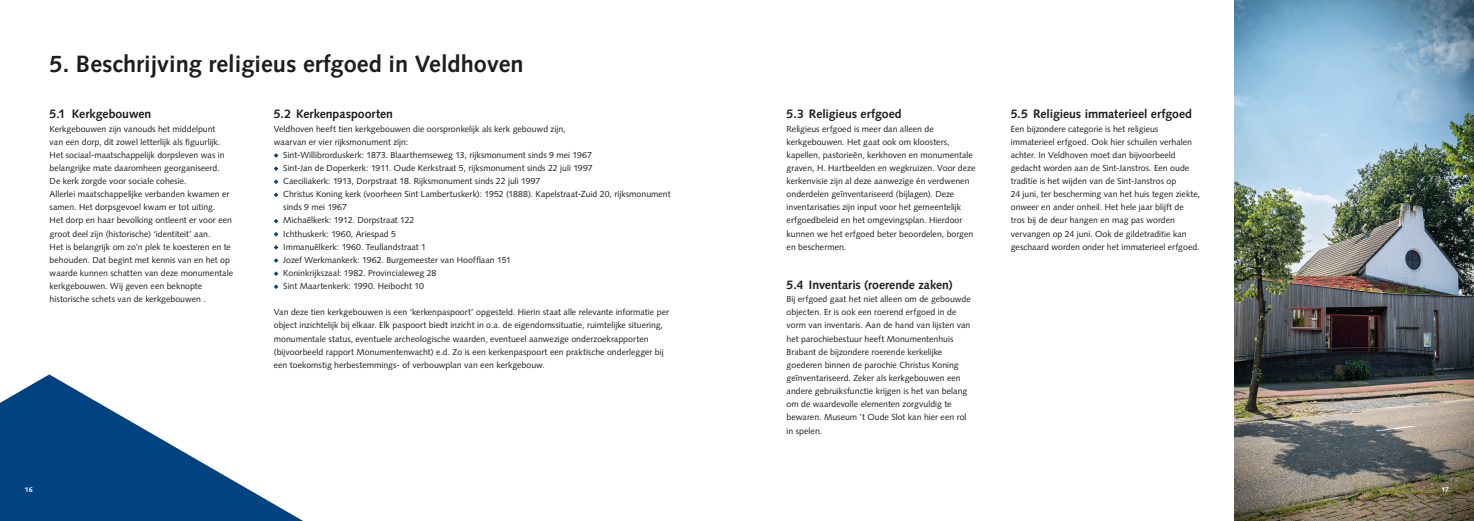
<style>
.page{position:relative;width:1474px;height:521px;background:#fff}
.page>*{position:absolute;margin:0;border:0;box-sizing:border-box;transform-origin:0 0}
.t1{font:700 23.62px "Syntax LT Std";color:#1d1d1b}
.t2{font:700 12.25px "Syntax LT Std";color:#1d1d1b}
.t3{font:8.75px/13.1px "Syntax LT Std";color:#1d1d1b}
.t4{font:700 7px "Syntax LT Std";color:#fff}
</style>
<div class="page">
<svg style="left:274px;top:153px;width:4px;height:5px"></svg>
<svg style="left:274px;top:166px;width:4px;height:5px"></svg>
<svg style="left:274px;top:179px;width:4px;height:5px"></svg>
<svg style="left:274px;top:193px;width:4px;height:4px"></svg>
<svg style="left:274px;top:219px;width:4px;height:4px"></svg>
<svg style="left:274px;top:232px;width:4px;height:5px"></svg>
<svg style="left:274px;top:245px;width:4px;height:5px"></svg>
<svg style="left:274px;top:258px;width:4px;height:5px"></svg>
<svg style="left:274px;top:271px;width:4px;height:5px"></svg>
<svg style="left:274px;top:284px;width:4px;height:5px"></svg>
<img style="left:1234px;top:0;width:239px;height:521px">
<svg style="left:0;top:374px;width:303px;height:147px;fill:#004381"></svg>
<h1 class="t1" style="left:50px;top:51px;width:475px">5. Beschrijving religieus erfgoed in Veldhoven</h1>
<h2 class="t2" style="left:274px;top:107px;width:121px">5.2 Kerkenpaspoorten</h2>
<p class="t3" style="left:274px;top:122px;width:293px">Veldhoven heeft tien kerkgebouwen die oorspronkelijk als kerk gebouwd zijn, waarvan er vier rijksmonument zijn:</p>
<p class="t3" style="left:283px;top:148px;width:389px">Sint-Willibrorduskerk: 1873. Blaarthemseweg 13, rijksmonument sinds 9 mei 1967<br>Sint-Jan de Doperkerk: 1911. Oude Kerkstraat 5, rijksmonument sinds 22 juli 1997<br>Caeciliakerk: 1913, Dorpstraat 18. Rijksmonument sinds 22 juli 1997<br>Christus Koning kerk (voorheen Sint Lambertuskerk): 1952 (1888). Kapelstraat-Zuid 20, rijksmonument sinds 9 mei 1967<br>Michaëlkerk: 1912. Dorpstraat 122<br>Ichthuskerk: 1960, Ariespad 5<br>Immanuëlkerk: 1960. Teullandstraat 1<br>Jozef Werkmankerk: 1962. Burgemeester van Hoofflaan 151<br>Koninkrijkszaal: 1982. Provincialeweg 28<br>Sint Maartenkerk: 1990. Heibocht 10</p>
<p class="t3" style="left:274px;top:306px;width:396px">Van deze tien kerkgebouwen is een ‘kerkenpaspoort’ opgesteld. Hierin staat alle relevante informatie per object inzichtelijk bij elkaar. Elk paspoort biedt inzicht in o.a. de eigendomssituatie, ruimtelijke situering, monumentale status, eventuele archeologische waarden, eventueel aanwezige onderzoekrapporten (bijvoorbeeld rapport Monumentenwacht) e.d. Zo is een kerkenpaspoort een praktische onderlegger bij een toekomstig herbestemmings- of verbouwplan van een kerkgebouw.</p>
<h2 class="t2" style="left:50px;top:107px;width:103px">5.1 Kerkgebouwen</h2>
<p class="t3" style="left:50px;top:122px;width:185px">Kerkgebouwen zijn vanouds het middelpunt<br>van een dorp, dit zowel letterlijk als figuurlijk.<br>Het sociaal-maatschappelijk dorpsleven was in belangrijke mate daaromheen georganiseerd.<br>De kerk zorgde voor sociale cohesie.<br>Allerlei maatschappelijke verbanden kwamen er samen. Het dorpsgevoel kwam er tot uiting.<br>Het dorp en haar bevolking ontleent er voor een groot deel zijn (historische) ‘identiteit’ aan.<br>Het is belangrijk om zo’n plek te koesteren en te behouden. Dat begint met kennis van en het op waarde kunnen schatten van deze monumentale kerkgebouwen. Wij geven een beknopte historische schets van de kerkgebouwen .</p>
<h2 class="t2" style="left:786px;top:107px;width:117px">5.3 Religieus erfgoed</h2>
<p class="t3" style="left:786px;top:122px;width:190px">Religieus erfgoed is meer dan alleen de kerkgebouwen. Het gaat ook om kloosters, kapellen, pastorieën, kerkhoven en monumentale graven, H. Hartbeelden en wegkruizen. Voor deze kerkenvisie zijn al deze aanwezige én verdwenen onderdelen geïnventariseerd (bijlagen). Deze inventarisaties zijn input voor het gemeentelijk erfgoedbeleid en het omgevingsplan. Hierdoor kunnen we het erfgoed beter beoordelen, borgen en beschermen.</p>
<h2 class="t2" style="left:786px;top:278px;width:167px">5.4 Inventaris (roerende zaken)</h2>
<p class="t3" style="left:786px;top:293px;width:186px">Bij erfgoed gaat het niet alleen om de gebouwde objecten. Er is ook een roerend erfgoed in de vorm van inventaris. Aan de hand van lijsten van het parochiebestuur heeft Monumentenhuis Brabant de bijzondere roerende kerkelijke goederen binnen de parochie Christus Koning geïnventariseerd. Zeker als kerkgebouwen een andere gebruiksfunctie krijgen is het van belang om de waardevolle elementen zorgvuldig te bewaren. Museum ’t Oude Slot kan hier een rol in spelen.</p>
<h2 class="t2" style="left:1010px;top:107px;width:183px">5.5 Religieus immaterieel erfgoed</h2>
<p class="t3" style="left:1010px;top:122px;width:191px">Een bijzondere categorie is het religieus immaterieel erfgoed. Ook hier schuilen verhalen achter. In Veldhoven moet dan bijvoorbeeld gedacht worden aan de Sint-Janstros. Een oude traditie is het wijden van de Sint-Janstros op<br>24 juni, ter bescherming van het huis tegen ziekte, onweer en ander onheil. Het hele jaar blijft de tros bij de deur hangen en mag pas worden vervangen op 24 juni. Ook de gildetraditie kan geschaard worden onder het immaterieel erfgoed.</p>
<p class="t4" style="left:25px;top:486px;width:9px">16</p>
<p class="t4" style="left:1441px;top:486px;width:9px">17</p>
</div>
